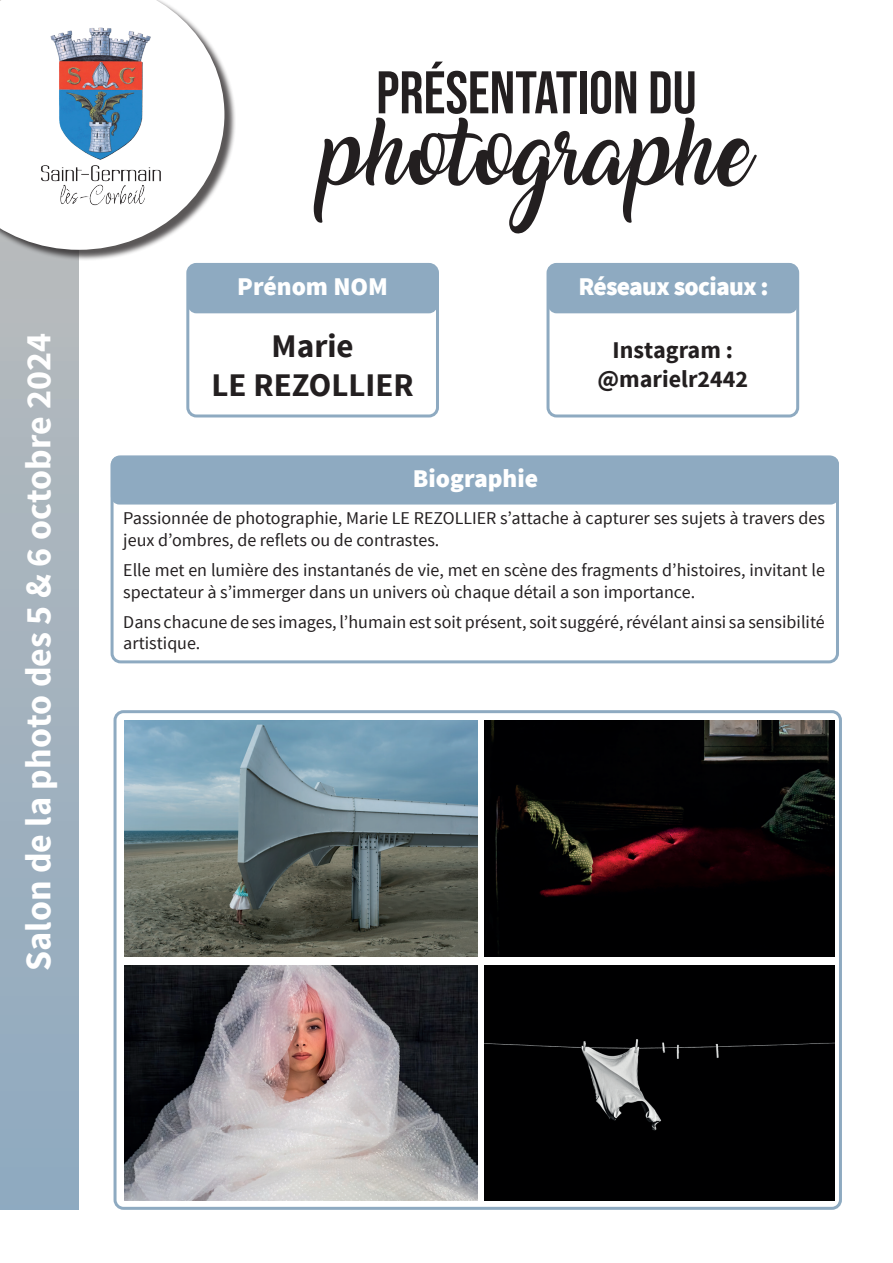
<style>
.page{position:relative;width:893px;height:1263px;background:#fff}
.page>*{position:absolute;margin:0;border:0;box-sizing:border-box;transform-origin:0 0}
.t1{font:60px "Bebas Neue";color:#231f20}
.t2{font:60px "Amarillo";color:#231f20}
.t3{font:700 36px "Source Sans Pro";color:#fff}
.t4{font:700 33px/39.6px "Source Sans Pro";color:#231f20;text-align:center}
.t5{font:900 25.5px "Source Sans Pro";letter-spacing:-.005em;color:#fff}
.t6{font:900 25.5px "Source Sans Pro";letter-spacing:-.03em;color:#fff}
.t7{font:700 24px/28.8px "Source Sans Pro";color:#231f20;text-align:center}
.t8{font:18px/21.6px "Source Sans Pro";color:#231f20}
</style>
<div class="page">
<svg style="left:0;top:261px;width:79px;height:948px;background:#a1b1be"></svg>
<div style="left:111px;top:456px;width:728px;height:48px;background:#8eaac1;border-radius:9px"></div>
<div style="left:111px;top:456px;width:728px;height:207px;border:3px solid #8eaac1;border-radius:9px"></div>
<div style="left:186px;top:263px;width:253px;height:154px;border:3px solid #8eaac1;border-radius:9px"></div>
<div style="left:188px;top:264px;width:249px;height:49px;background:#8eaac1;border-radius:9px"></div>
<div style="left:114px;top:710px;width:728px;height:500px;border:3px solid #8eaac1;border-radius:9px"></div>
<div style="left:0;top:0;width:236px;height:261px;background:#231f20;opacity:.75"></div>
<svg style="left:0;top:0;width:224px;height:250px"></svg>
<img style="left:14px;top:28px;width:174px;height:182px">
<img style="left:124px;top:721px;width:353px;height:235px">
<img style="left:484px;top:721px;width:350px;height:235px">
<img style="left:124px;top:965px;width:353px;height:235px">
<div style="left:484px;top:965px;width:350px;height:235px;background:#000001"></div>
<div style="left:546px;top:263px;width:253px;height:154px;border:3px solid #8eaac1;border-radius:9px"></div>
<div style="left:548px;top:264px;width:250px;height:49px;background:#8eaac1;border-radius:9px"></div>
<h2 class="t3" style="left:15px;top:971px;width:639px;rotate:-90deg">Salon de la photo des 5 &amp; 6 octobre 2024</h2>
<h1 class="t1" style="left:376px;top:59px;width:322px">PRÉSENTATION DU</h1>
<h1 class="t2" style="left:321px;top:130px;width:432px">photographe</h1>
<h3 class="t5" style="left:237px;top:270px;width:152px">Prénom NOM</h3>
<h3 class="t6" style="left:578px;top:270px;width:192px">Réseaux sociaux :</h3>
<h3 class="t4" style="left:212px;top:327px;width:204px">Marie<br>LE REZOLLIER</h3>
<h3 class="t7" style="left:597px;top:337px;width:152px">Instagram : @marielr2442</h3>
<h3 class="t5" style="left:413px;top:462px;width:127px">Biographie</h3>
<p class="t8" style="left:123px;top:508px;width:703px">Passionnée de photographie, Marie LE REZOLLIER s’attache à capturer ses sujets à travers des jeux d’ombres, de reflets ou de contrastes.</p>
<p class="t8" style="left:123px;top:560px;width:703px">Elle met en lumière des instantanés de vie, met en scène des fragments d’histoires, invitant le spectateur à s’immerger dans un univers où chaque détail a son importance.</p>
<p class="t8" style="left:123px;top:611px;width:703px">Dans chacune de ses images, l’humain est soit présent, soit suggéré, révélant ainsi sa sensibilité artistique.</p>
</div>
